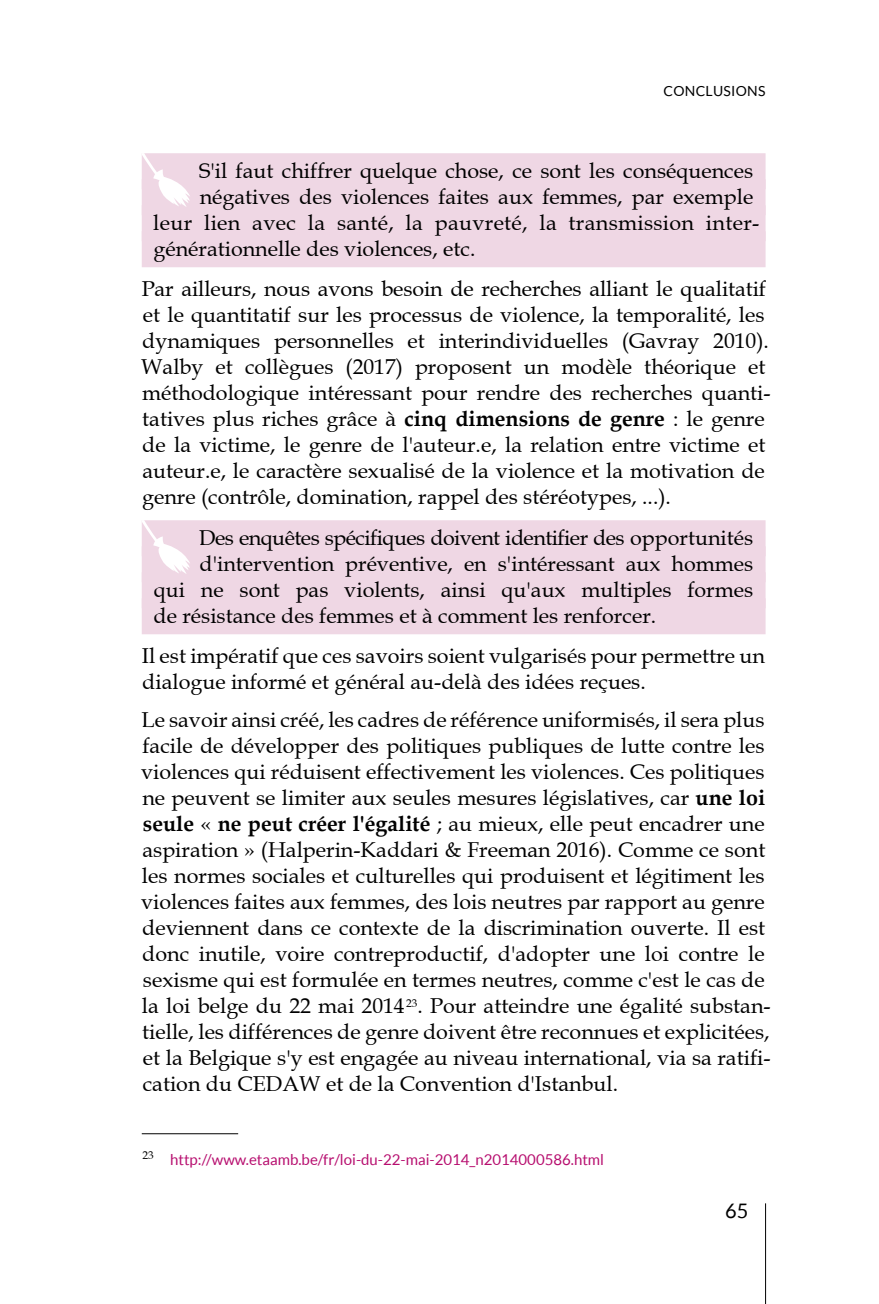
<style>
.page{position:relative;width:879px;height:1304px;background:#fff}
.page>*{position:absolute;margin:0;border:0;box-sizing:border-box;transform-origin:0 0}
.t1{font:21.6px/26px "Book Antiqua";color:#000}
.t2{font:21.6px "Book Antiqua";letter-spacing:-.025em;color:#000}
.t3{font:20px "Lato";color:#000}
.t4{font:15px "Lato";color:#b70e6f}
.t5{font:14px "Lato";letter-spacing:.02em;color:#000}
.s1{font-weight:700}
</style>
<div class="page">
<div style="left:142px;top:153px;width:623px;height:36px;background:#efd7e4"></div>
<div style="left:142px;top:179px;width:623px;height:36px;background:#efd7e4"></div>
<div style="left:142px;top:205px;width:623px;height:36px;background:#efd7e4"></div>
<div style="left:142px;top:231px;width:623px;height:36px;background:#efd7e4"></div>
<div style="left:142px;top:520px;width:623px;height:36px;background:#efd7e4"></div>
<div style="left:142px;top:546px;width:623px;height:36px;background:#efd7e4"></div>
<div style="left:142px;top:572px;width:623px;height:36px;background:#efd7e4"></div>
<div style="left:142px;top:598px;width:623px;height:36px;background:#efd7e4"></div>
<svg style="left:142px;top:153px;width:48px;height:54px"></svg>
<svg style="left:142px;top:520px;width:48px;height:54px"></svg>
<hr style="left:142px;top:1133px;width:96px;height:1px;background:#000">
<hr style="left:765px;top:1203px;width:1px;height:101px;background:#000">
<p class="t5" style="left:663px;top:83px;width:104px">CONCLUSIONS</p>
<p class="t1" style="left:199px;top:158px;width:556px">S'il faut chiffrer quelque chose, ce sont les conséquences</p>
<p class="t1" style="left:200px;top:184px;width:555px">négatives des violences faites aux femmes, par exemple</p>
<p class="t1" style="left:153px;top:210px;width:607px">leur lien avec la santé, la pauvreté, la transmission inter-</p>
<p class="t1" style="left:153px;top:236px;width:323px">générationnelle des violences, etc.</p>
<p class="t1" style="left:141px;top:276px;width:631px">Par ailleurs, nous avons besoin de recherches alliant le qualitatif et le quantitatif sur les processus de violence, la temporalité, les dynamiques personnelles et interindividuelles (Gavray 2010).<br>Walby et collègues (2017) proposent un modèle théorique et méthodologique intéressant pour rendre des recherches quanti&shy;tatives plus riches grâce à <span class="s1">cinq dimensions de genre</span> : le genre de la victime, le genre de l'auteur.e, la relation entre victime et auteur.e, le caractère sexualisé de la violence et la motivation de genre (contrôle, domination, rappel des stéréotypes, ...).</p>
<p class="t2" style="left:199px;top:524px;width:556px">Des enquêtes spécifiques doivent identifier des opportunités</p>
<p class="t1" style="left:200px;top:551px;width:555px">d'intervention préventive, en s'intéressant aux hommes</p>
<p class="t1" style="left:154px;top:577px;width:601px">qui ne sont pas violents, ainsi qu'aux multiples formes</p>
<p class="t1" style="left:154px;top:603px;width:504px">de résistance des femmes et à comment les renforcer.</p>
<p class="t1" style="left:142px;top:643px;width:624px">Il est impératif que ces savoirs soient vulgarisés pour permettre un dialogue informé et général au-delà des idées reçues.</p>
<p class="t1" style="left:141px;top:707px;width:631px">Le savoir ainsi créé, les cadres de référence uniformisés, il sera plus facile de développer des politiques publiques de lutte contre les violences qui réduisent effectivement les violences. Ces politiques ne peuvent se limiter aux seules mesures législatives, car <span class="s1">une loi seule</span> « <span class="s1">ne peut créer l'égalité</span> ; au mieux, elle peut encadrer une aspiration » (Halperin-Kaddari &amp; Freeman 2016). Comme ce sont les normes sociales et culturelles qui produisent et légitiment les violences faites aux femmes, des lois neutres par rapport au genre deviennent dans ce contexte de la discrimination ouverte. Il est donc inutile, voire contreproductif, d'adopter une loi contre le sexisme qui est formulée en termes neutres, comme c'est le cas de la loi belge du 22 mai 2014<sup>23</sup>. Pour atteindre une égalité substan&shy;tielle, les différences de genre doivent être reconnues et explicitées, et la Belgique s'y est engagée au niveau international, via sa ratifi&shy;cation du CEDAW et de la Convention d'Istanbul.</p>
<p class="t4" style="left:142px;top:1151px;width:463px"><sup>23</sup> http://www.etaamb.be/fr/loi-du-22-mai-2014_n2014000586.html</p>
<p class="t3" style="left:725px;top:1200px;width:25px">65</p>
</div>
